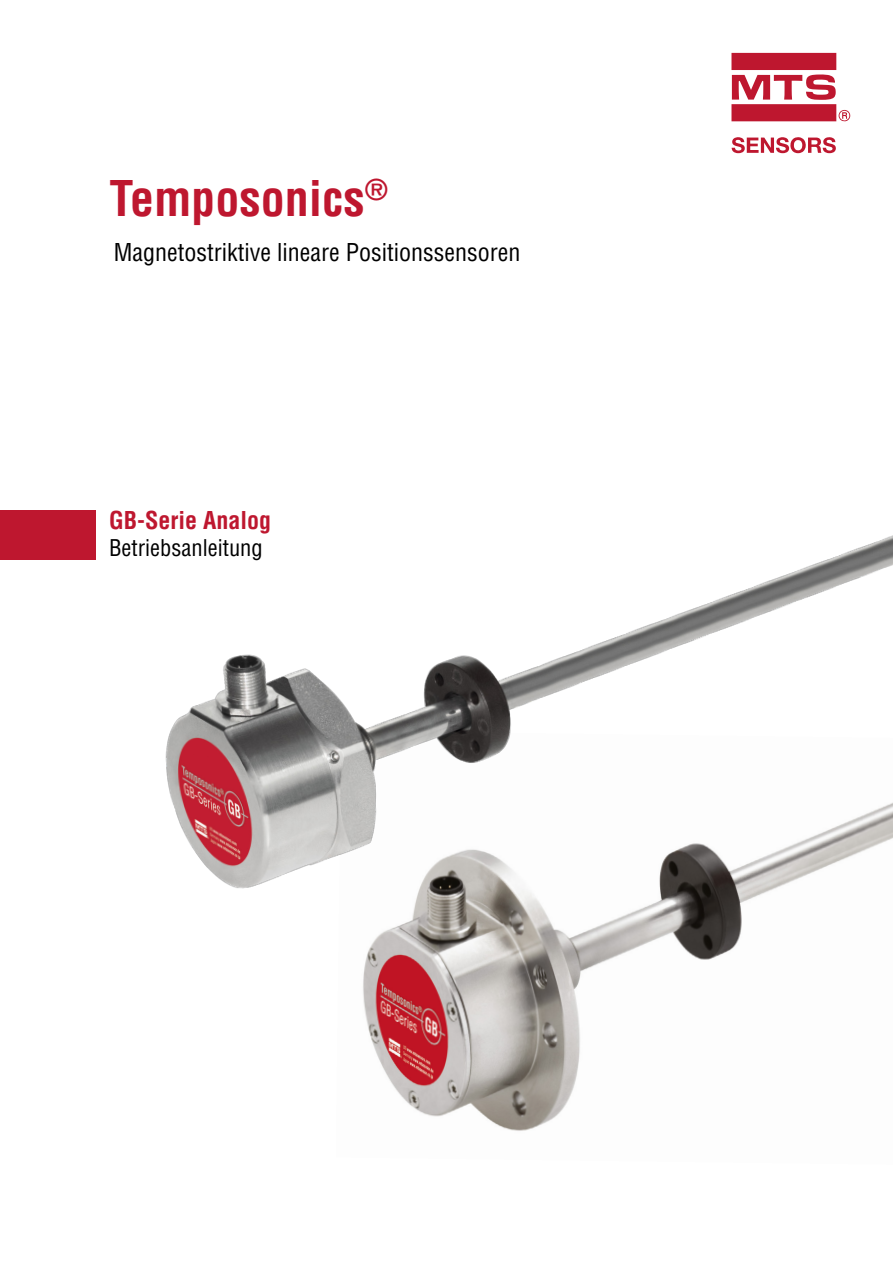
<style>
.page{position:relative;width:893px;height:1263px;background:#fff}
.page>*{position:absolute;margin:0;border:0;box-sizing:border-box;transform-origin:0 0}
.t1{font:700 condensed 48px "Helvetica LT Std";color:#be172f}
.t2{font:condensed 24px "Helvetica LT Std";color:#000}
.t3{font:700 condensed 24px "Helvetica LT Std";color:#be172f}
.t4{font:condensed 22.5px "Helvetica LT Std";color:#000}
</style>
<div class="page">
<svg style="left:731px;top:53px;width:119px;height:100px"></svg>
<div style="left:0;top:511px;width:96px;height:49px;background:#be172f"></div>
<img style="left:363px;top:905px;width:379px;height:226px">
<img style="left:165px;top:535px;width:728px;height:370px">
<h1 class="t1" style="left:110px;top:169px;width:280px">Temposonics<sup>®</sup></h1>
<p class="t2" style="left:114px;top:238px;width:408px">Magnetostriktive lineare Positionssensoren</p>
<p class="t3" style="left:109px;top:505px;width:164px">GB-Serie Analog</p>
<p class="t4" style="left:109px;top:533px;width:155px">Betriebsanleitung</p>
</div>
